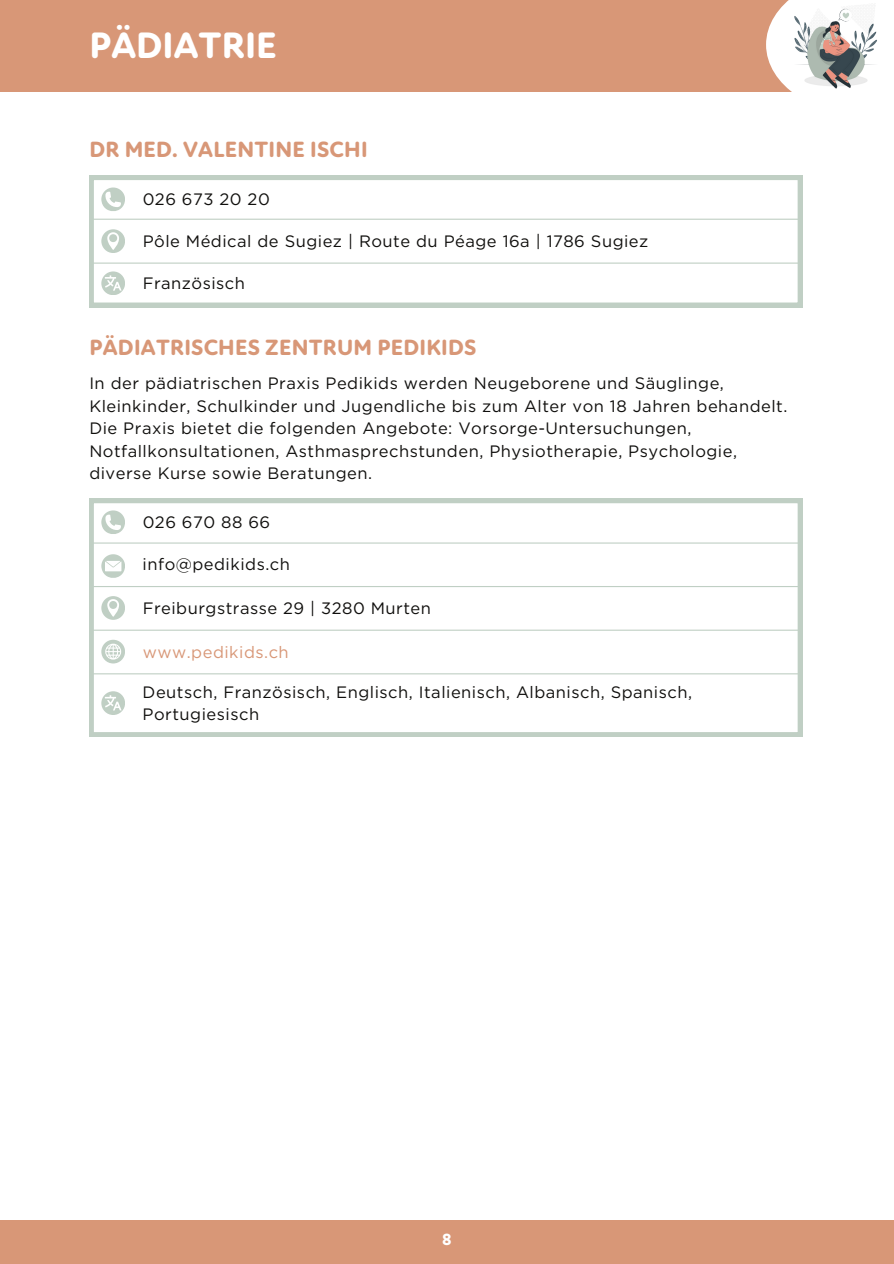
<style>
.page{position:relative;width:894px;height:1264px;background:#fff}
.page>*{position:absolute;margin:0;border:0;box-sizing:border-box;transform-origin:0 0}
.t1{font:800 37.5px "Atten Round New";color:#fff}
.t2{font:800 22.5px "Atten Round New";letter-spacing:.01em;color:#d89777}
.t3{font:16.5px/22.5px "Gotham";letter-spacing:.03em;color:#100f0d}
.t4{font:16.5px "Gotham";letter-spacing:.03em;color:#d89777}
.t5{font:800 16.5px "Atten Round New";color:#fff}
</style>
<div class="page">
<div style="left:0;top:1219px;width:893px;height:44px;background:#d89777"></div>
<div style="left:0;top:0;width:893px;height:92px;background:#d89777"></div>
<div style="left:765px;top:0;width:128px;height:117px;background:#fff"></div>
<img style="left:784px;top:0;width:93px;height:92px">
<svg style="left:89px;top:176px;width:712px;height:131px"></svg>
<hr style="left:92px;top:219px;width:709px;height:1px;background:#c0cfc4">
<svg style="left:101px;top:187px;width:24px;height:24px"></svg>
<hr style="left:90px;top:262px;width:709px;height:2px;background:#c0cfc4">
<svg style="left:89px;top:498px;width:712px;height:238px"></svg>
<hr style="left:92px;top:542px;width:709px;height:1px;background:#c0cfc4">
<hr style="left:91px;top:586px;width:709px;height:1px;background:#c0cfc4">
<hr style="left:90px;top:629px;width:709px;height:1px;background:#c0cfc4">
<svg style="left:101px;top:554px;width:24px;height:24px"></svg>
<svg style="left:101px;top:510px;width:24px;height:24px"></svg>
<hr style="left:91px;top:673px;width:709px;height:1px;background:#c0cfc4">
<svg style="left:101px;top:639px;width:24px;height:24px"></svg>
<div style="left:101px;top:229px;width:24px;height:24px;background:#c0cfc4;border-radius:50%"></div>
<svg style="left:107px;top:232px;width:12px;height:18px"></svg>
<div style="left:101px;top:271px;width:24px;height:24px;background:#c0cfc4;border-radius:50%"></div>
<svg style="left:105px;top:275px;width:16px;height:15px"></svg>
<div style="left:101px;top:596px;width:24px;height:24px;background:#c0cfc4;border-radius:50%"></div>
<svg style="left:107px;top:599px;width:12px;height:18px"></svg>
<div style="left:101px;top:691px;width:24px;height:24px;background:#c0cfc4;border-radius:50%"></div>
<svg style="left:105px;top:695px;width:16px;height:15px"></svg>
<p class="t1" style="left:89px;top:24px;width:189px">PÄDIATRIE</p>
<h2 class="t2" style="left:89px;top:136px;width:280px">DR MED. VALENTINE ISCHI</h2>
<p class="t3" style="left:143px;top:188px;width:129px">026 673 20 20</p>
<p class="t3" style="left:143px;top:230px;width:507px">Pôle Médical de Sugiez | Route du Péage 16a | 1786 Sugiez</p>
<p class="t3" style="left:143px;top:272px;width:104px">Französisch</p>
<p class="t2" style="left:89px;top:334px;width:388px">PÄDIATRISCHES ZENTRUM PEDIKIDS</p>
<p class="t3" style="left:89px;top:372px;width:699px">In der pädiatrischen Praxis Pedikids werden Neugeborene und Säuglinge, Kleinkinder, Schulkinder und Jugendliche bis zum Alter von 18 Jahren behandelt.<br>Die Praxis bietet die folgenden Angebote: Vorsorge-Untersuchungen, Notfallkonsultationen, Asthmasprechstunden, Physiotherapie, Psychologie, diverse Kurse sowie Beratungen.</p>
<p class="t3" style="left:143px;top:511px;width:129px">026 670 88 66</p>
<p class="t3" style="left:143px;top:553px;width:149px">info@pedikids.ch</p>
<p class="t3" style="left:143px;top:596px;width:290px">Freiburgstrasse 29 | 3280 Murten</p>
<h2 class="t4" style="left:143px;top:641px;width:148px">www.pedikids.ch</h2>
<p class="t3" style="left:143px;top:680px;width:551px">Deutsch, Französisch, Englisch, Italienisch, Albanisch, Spanisch,<br>Portugiesisch</p>
<h1 class="t5" style="left:442px;top:1229px;width:11px">8</h1>
</div>
